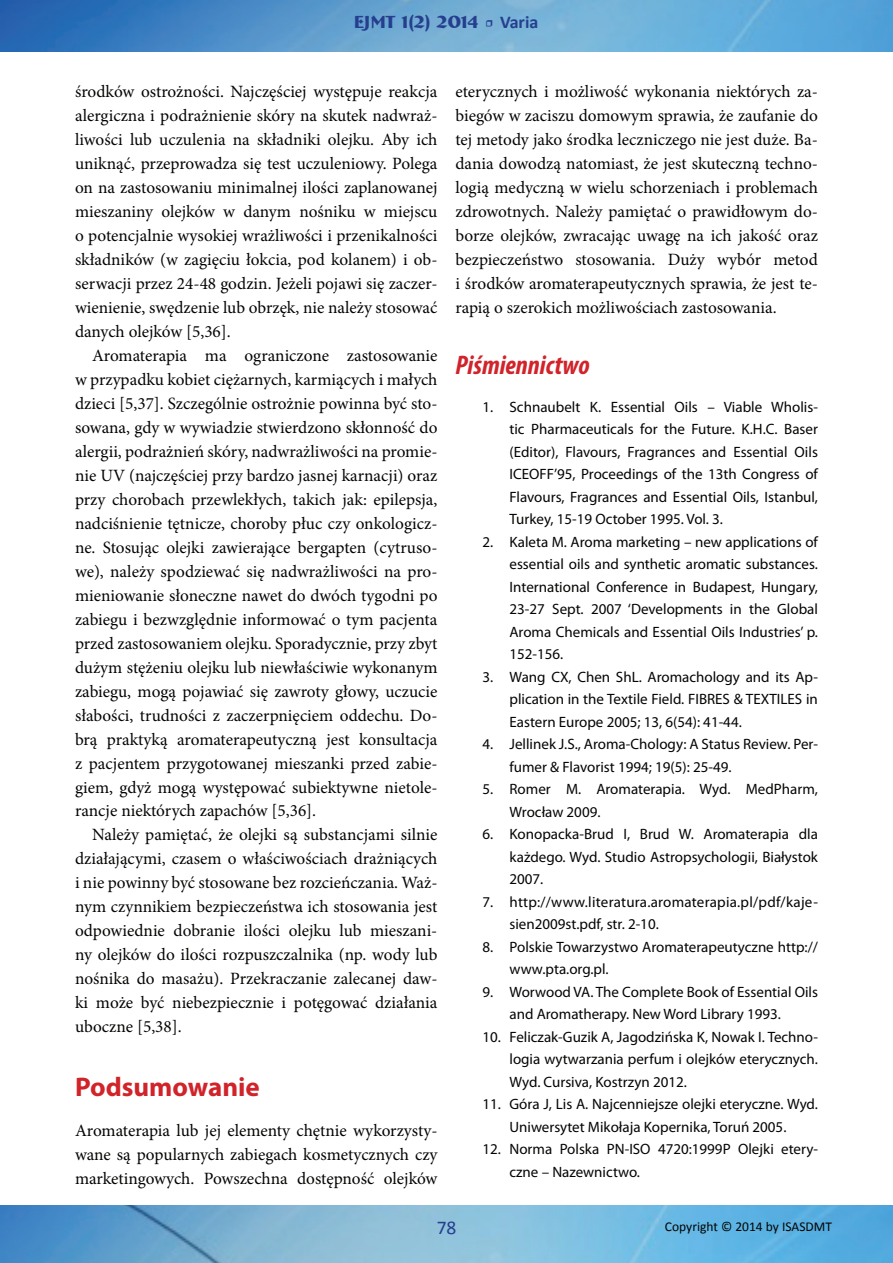
<style>
.page{position:relative;width:893px;height:1263px;background:#fff}
.page>*{position:absolute;margin:0;border:0;box-sizing:border-box;transform-origin:0 0}
.t1{font:italic 700 condensed 27px "Myriad Pro";color:#d1232a}
.t2{font:700 27px "Myriad Pro";color:#d1232a}
.t3{font:19.5px "Calibri";color:#253f8e}
.t4{font:700 18px "Bremen BT";color:#253f8e}
.t5{font:17.25px/24px "Minion Pro";color:#040503;text-align:justify}
.t6{font:15px/22.5px "Myriad Pro";color:#040503}
.t7{font:13.5px "Calibri";color:#040503}
.s1{font-family:"Minion Pro";font-weight:400}
.s2{font-family:"Calibri"}
</style>
<div class="page">
<img style="left:0;top:0;width:893px;height:52px">
<img style="left:0;top:1205px;width:893px;height:58px">
<p class="t4" style="left:354px;top:11px;width:186px">EJMT 1(2) 2014 <span class="s1">•</span> <span class="s2">Varia</span></p>
<p class="t5" style="left:75px;top:79px;width:364px">środków ostrożności. Najczęściej występuje reakcja alergiczna i podrażnienie skóry na skutek nadwraż&shy;liwości lub uczulenia na składniki olejku. Aby ich uniknąć, przeprowadza się test uczuleniowy. Polega on na zastosowaniu minimalnej ilości zaplanowanej mieszaniny olejków w danym nośniku w miejscu o potencjalnie wysokiej wrażliwości i przenikalności składników (w zagięciu łokcia, pod kolanem) i ob&shy;serwacji przez 24-48 godzin. Jeżeli pojawi się zaczer&shy;wienienie, swędzenie lub obrzęk, nie należy stosować danych olejków [5,36].</p>
<p class="t5" style="left:75px;top:343px;width:364px;text-indent:17px">Aromaterapia ma ograniczone zastosowanie w przypadku kobiet ciężarnych, karmiących i małych dzieci [5,37]. Szczególnie ostrożnie powinna być sto&shy;sowana, gdy w wywiadzie stwierdzono skłonność do alergii, podrażnień skóry, nadwrażliwości na promie&shy;nie UV (najczęściej przy bardzo jasnej karnacji) oraz przy chorobach przewlekłych, takich jak: epilepsja, nadciśnienie tętnicze, choroby płuc czy onkologicz&shy;ne. Stosując olejki zawierające bergapten (cytruso&shy;we), należy spodziewać się nadwrażliwości na pro&shy;mieniowanie słoneczne nawet do dwóch tygodni po zabiegu i bezwzględnie informować o tym pacjenta przed zastosowaniem olejku. Sporadycznie, przy zbyt dużym stężeniu olejku lub niewłaściwie wykonanym zabiegu, mogą pojawiać się zawroty głowy, uczucie słabości, trudności z zaczerpnięciem oddechu. Do&shy;brą praktyką aromaterapeutyczną jest konsultacja z pacjentem przygotowanej mieszanki przed zabie&shy;giem, gdyż mogą występować subiektywne nietole&shy;rancje niektórych zapachów [5,36].</p>
<p class="t5" style="left:75px;top:823px;width:364px;text-indent:17px">Należy pamiętać, że olejki są substancjami silnie działającymi, czasem o właściwościach drażniących i nie powinny być stosowane bez rozcieńczania. Waż&shy;nym czynnikiem bezpieczeństwa ich stosowania jest odpowiednie dobranie ilości olejku lub mieszani&shy;ny olejków do ilości rozpuszczalnika (np. wody lub nośnika do masażu). Przekraczanie zalecanej daw&shy;ki może być niebezpiecznie i potęgować działania uboczne [5,38].</p>
<h1 class="t2" style="left:75px;top:1069px;width:186px">Podsumowanie</h1>
<p class="t5" style="left:75px;top:1119px;width:364px">Aromaterapia lub jej elementy chętnie wykorzysty&shy;wane są popularnych zabiegach kosmetycznych czy marketingowych. Powszechna dostępność olejków</p>
<p class="t5" style="left:455px;top:79px;width:364px">eterycznych i możliwość wykonania niektórych za&shy;biegów w zaciszu domowym sprawia, że zaufanie do tej metody jako środka leczniczego nie jest duże. Ba&shy;dania dowodzą natomiast, że jest skuteczną techno&shy;logią medyczną w wielu schorzeniach i problemach zdrowotnych. Należy pamiętać o prawidłowym do&shy;borze olejków, zwracając uwagę na ich jakość oraz bezpieczeństwo stosowania. Duży wybór metod i środków aromaterapeutycznych sprawia, że jest te&shy;rapią o szerokich możliwościach zastosowania.</p>
<h1 class="t1" style="left:455px;top:348px;width:136px">Piśmiennictwo</h1>
<p class="t6" style="left:509px;top:395px;width:310px;text-align:justify;text-indent:-27px">1. Schnaubelt K. Essential Oils – Viable Wholis&shy;tic Pharmaceuticals for the Future. K.H.C. Baser (Editor), Flavours, Fragrances and Essential Oils ICEOFF’95, Proceedings of the 13th Congress of Flavours, Fragrances and Essential Oils, Istanbul, Turkey, 15-19 October 1995. Vol. 3.</p>
<p class="t6" style="left:509px;top:530px;width:310px;text-align:justify;text-indent:-27px">2. Kaleta M. Aroma marketing – new applications of essential oils and synthetic aromatic substances.<br>International Conference in Budapest, Hungary, 23-27 Sept. 2007 ‘Developments in the Global Aroma Chemicals and Essential Oils Industries’ p.<br>152-156.</p>
<p class="t6" style="left:509px;top:665px;width:310px;text-align:justify;text-indent:-27px">3. Wang CX, Chen ShL. Aromachology and its Ap&shy;plication in the Textile Field. FIBRES &amp; TEXTILES in Eastern Europe 2005; 13, 6(54): 41-44.</p>
<p class="t6" style="left:509px;top:733px;width:310px;text-indent:-27px">4. Jellinek J.S., Aroma-Chology: A Status Review. Per&shy;fumer &amp; Flavorist 1994; 19(5): 25-49.</p>
<p class="t6" style="left:509px;top:778px;width:310px;text-indent:-27px">5. Romer M. Aromaterapia. Wyd. MedPharm,<br>Wrocław 2009.</p>
<p class="t6" style="left:509px;top:823px;width:310px;text-align:justify;text-indent:-27px">6. Konopacka-Brud I, Brud W. Aromaterapia dla każdego. Wyd. Studio Astropsychologii, Białystok 2007.</p>
<p class="t6" style="left:509px;top:890px;width:310px;text-indent:-27px">7. http://www.literatura.aromaterapia.pl/pdf/kaje&shy;sien2009st.pdf, str. 2-10.</p>
<p class="t6" style="left:509px;top:935px;width:310px;text-indent:-27px">8. Polskie Towarzystwo Aromaterapeutyczne http:// www.pta.org.pl.</p>
<p class="t6" style="left:509px;top:980px;width:310px;text-indent:-27px">9. Worwood VA. The Complete Book of Essential Oils and Aromatherapy. New Word Library 1993.</p>
<p class="t6" style="left:509px;top:1025px;width:310px;text-align:justify;text-indent:-27px">10. Feliczak-Guzik A, Jagodzińska K, Nowak I. Techno&shy;logia wytwarzania perfum i olejków eterycznych.<br>Wyd. Cursiva, Kostrzyn 2012.</p>
<p class="t6" style="left:482px;top:1093px;width:337px;text-align:center">11. Góra J, Lis A. Najcenniejsze olejki eteryczne. Wyd.<br>Uniwersytet Mikołaja Kopernika, Toruń 2005.</p>
<p class="t6" style="left:509px;top:1138px;width:309px;text-indent:-27px">12. Norma Polska PN-ISO 4720:1999P Olejki etery&shy;czne – Nazewnictwo.</p>
<p class="t3" style="left:437px;top:1215px;width:21px">78</p>
<p class="t7" style="left:665px;top:1218px;width:169px">Copyright © 2014 by ISASDMT</p>
</div>
